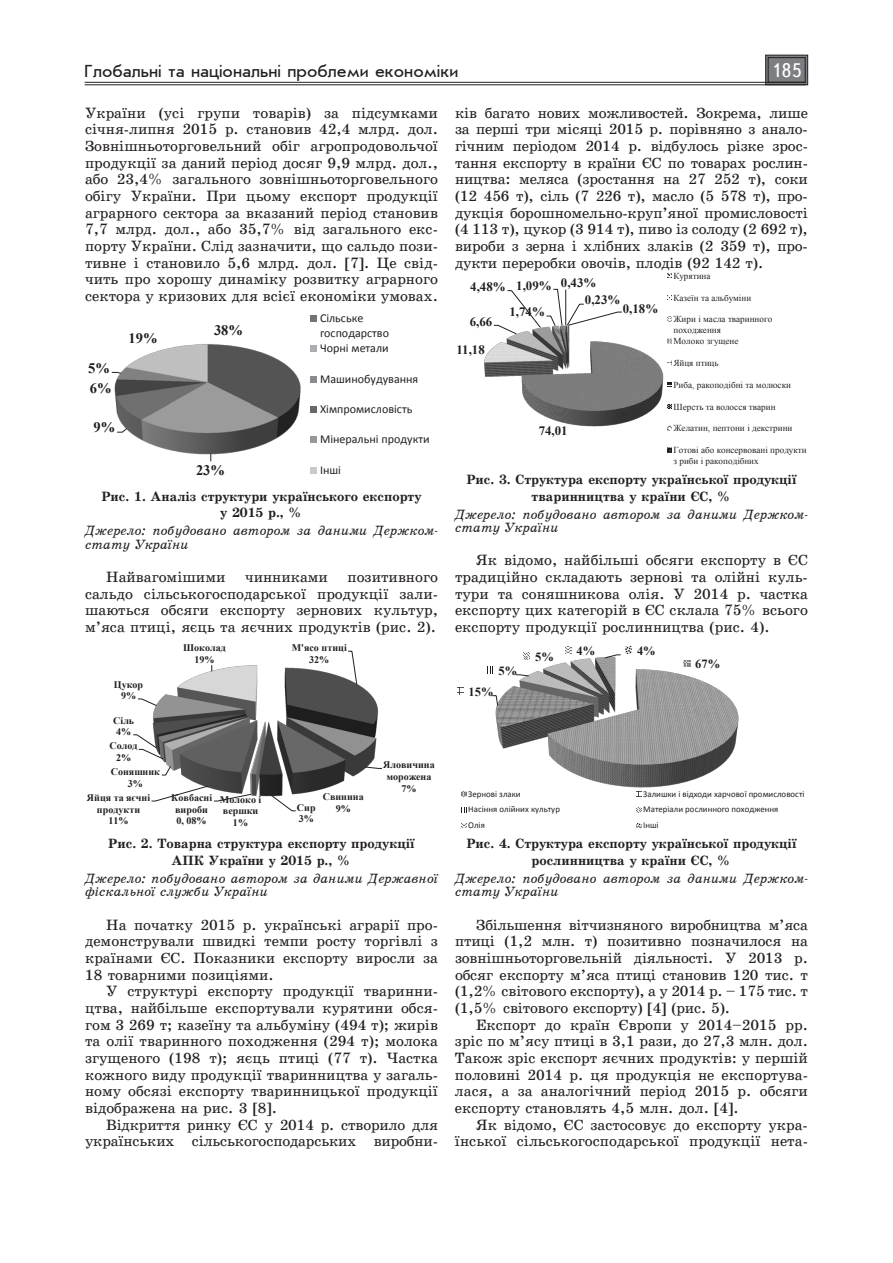
<style>
.page{position:relative;width:893px;height:1263px;background:#fff}
.page>*{position:absolute;margin:0;border:0;box-sizing:border-box;transform-origin:0 0}
.t1{font:19.5px "Ukrainian Text";color:#fff}
.t2{font:18px "Ukrainian Journal Sans";color:#231f20}
.t3{font:15px/16.6px "Ukrainian School";color:#231f20;text-align:justify}
.t4{font:700 14.55px "Times New Roman";color:#231f20}
.t5{font:700 13.5px/16.6px "Ukrainian School";color:#231f20;text-align:center}
.t6{font:italic 13.5px/13.5px "Ukrainian School";color:#231f20}
.t7{font:700 12.9px/15.8px "Times New Roman";letter-spacing:.005em;color:#231f20}
.t8{font:700 12.45px "Times New Roman";color:#231f20}
.t9{font:12px/15.1px "Calibri";color:#231f20}
.t10{font:700 10.05px/11.6px "Times New Roman";color:#231f20;text-align:center}
.t11{font:9.15px/10.9px "Times New Roman";letter-spacing:-.005em;color:#231f20}
.t12{font:8.85px "Calibri";color:#231f20}
</style>
<div class="page">
<svg style="left:765px;top:55px;width:43px;height:30px"></svg>
<div style="left:768px;top:57px;width:37px;height:26px;border:1px solid #231f20"></div>
<hr style="left:85px;top:82px;width:721px;height:1px;background:#231f20">
<hr style="left:85px;top:85px;width:721px;height:1px;background:#231f20">
<svg style="left:111px;top:315px;width:206px;height:159px"></svg>
<svg style="left:133px;top:650px;width:250px;height:162px"></svg>
<svg style="left:484px;top:273px;width:188px;height:180px"></svg>
<svg style="left:457px;top:646px;width:282px;height:182px"></svg>
<p class="t2" style="left:85px;top:62px;width:375px">Глобальні та національні проблеми економіки</p>
<h1 class="t1" style="left:771px;top:60px;width:32px">185</h1>
<p class="t3" style="left:85px;top:104px;width:354px">України (усі групи товарів) за підсумками січня-липня 2015 р. становив 42,4 млрд. дол.<br>Зовнішньоторговельний обіг агропродовольчої продукції за даний період досяг 9,9 млрд. дол., або 23,4% загального зовнішньоторговельного обігу України. При цьому експорт продукції аграрного сектора за вказаний період становив 7,7 млрд. дол., або 35,7% від загального екс&shy;порту України. Слід зазначити, що сальдо пози&shy;тивне і становило 5,6 млрд. дол. [7]. Це свід&shy;чить про хорошу динаміку розвитку аграрного сектора у кризових для всієї економіки умовах.</p>
<p class="t4" style="left:214px;top:320px;width:31px">38%</p>
<p class="t3" style="left:455px;top:104px;width:354px">ків багато нових можливостей. Зокрема, лише за перші три місяці 2015 р. порівняно з анало&shy;гічним періодом 2014 р. відбулось різке зрос&shy;тання експорту в країни ЄС по товарах рослин&shy;ництва: меляса (зростання на 27 252 т), соки (12 456 т), сіль (7 226 т), масло (5 578 т), про&shy;дукція борошномельно-круп’яної промисловості (4 113 т), цукор (3 914 т), пиво із солоду (2 692 т), вироби з зерна і хлібних злаків (2 359 т), про&shy;дукти переробки овочів, плодів (92 142 т).</p>
<p class="t11" style="left:673px;top:270px;width:38px">Курятина</p>
<p class="t11" style="left:673px;top:292px;width:79px">Казеїн та альбуміни</p>
<p class="t11" style="left:673px;top:314px;width:100px">Жири і масла тваринного походження<br>Молоко згущене</p>
<p class="t11" style="left:673px;top:357px;width:47px">Яйця птиць</p>
<p class="t11" style="left:673px;top:379px;width:119px">Риба, ракоподібні та молюски</p>
<p class="t11" style="left:673px;top:401px;width:104px">Шерсть та волосся тварин</p>
<p class="t11" style="left:673px;top:423px;width:120px">Желатин, пептони і декстрини</p>
<p class="t11" style="left:673px;top:445px;width:135px;line-height:10.5px">Готові або консервовані продукти з риби і ракоподібних</p>
<p class="t5" style="left:466px;top:471px;width:332px">Рис. 3. Структура експорту української продукції тваринництва у країни ЄС, %</p>
<p class="t6" style="left:455px;top:507px;width:354px">Джерело: побудовано автором за даними Держком&shy;стату України</p>
<p class="t3" style="left:455px;top:552px;width:354px;text-indent:21px">Як відомо, найбільші обсяги експорту в ЄС традиційно складають зернові та олійні куль&shy;тури та соняшникова олія. У 2014 р. частка експорту цих категорій в ЄС склала 75% всього експорту продукції рослинництва (рис. 4).</p>
<p class="t8" style="left:695px;top:655px;width:27px">67%</p>
<p class="t8" style="left:469px;top:683px;width:27px">15%</p>
<p class="t7" style="left:585px;top:276px;width:37px;text-indent:-69px">1,09% 0,43%<br>0,23%</p>
<p class="t7" style="left:470px;top:279px;width:37px">4,48%</p>
<p class="t7" style="left:623px;top:300px;width:37px">0,18%</p>
<p class="t7" style="left:509px;top:303px;width:37px">1,74%</p>
<p class="t9" style="left:320px;top:310px;width:70px">Сільське господарство<br>Чорні метали</p>
<p class="t9" style="left:320px;top:371px;width:100px">Машинобудування</p>
<p class="t9" style="left:320px;top:401px;width:94px">Хімпромисловість</p>
<p class="t9" style="left:320px;top:432px;width:111px">Мінеральні продукти</p>
<p class="t9" style="left:320px;top:462px;width:22px">Інші</p>
<p class="t5" style="left:101px;top:488px;width:322px">Рис. 1. Аналіз структури українського експорту у 2015 р., %</p>
<p class="t6" style="left:85px;top:524px;width:354px">Джерело: побудовано автором за даними Держком&shy;стату України</p>
<p class="t3" style="left:106px;top:569px;width:121px">Найвагомішими</p>
<p class="t3" style="left:245px;top:569px;width:84px">чинниками</p>
<p class="t7" style="left:470px;top:313px;width:24px">6,66</p>
<p class="t4" style="left:129px;top:328px;width:31px">19%</p>
<p class="t7" style="left:456px;top:341px;width:30px">11,18</p>
<p class="t4" style="left:88px;top:358px;width:23px">5%</p>
<p class="t4" style="left:90px;top:378px;width:23px">6%</p>
<p class="t4" style="left:93px;top:417px;width:23px">9%</p>
<p class="t7" style="left:539px;top:422px;width:31px">74,01</p>
<p class="t4" style="left:196px;top:460px;width:31px">23%</p>
<p class="t3" style="left:85px;top:569px;width:354px;text-indent:263px">позитивного сальдо сільськогосподарської продукції зали&shy;шаються обсяги експорту зернових культур, м’яса птиці, яєць та яєчних продуктів (рис. 2).</p>
<p class="t10" style="left:292px;top:642px;width:57px">М'ясо птиці<br>32%</p>
<p class="t10" style="left:183px;top:642px;width:44px">Шоколад<br>19%</p>
<p class="t8" style="left:576px;top:642px;width:20px">4%</p>
<p class="t8" style="left:637px;top:642px;width:20px">4%</p>
<p class="t8" style="left:535px;top:648px;width:20px">5%</p>
<p class="t8" style="left:498px;top:662px;width:20px">5%</p>
<p class="t10" style="left:114px;top:678px;width:31px">Цукор<br>9%</p>
<p class="t10" style="left:113px;top:714px;width:23px;text-align:left">Сіль<br>4%</p>
<p class="t10" style="left:110px;top:740px;width:30px">Солод<br>2%</p>
<p class="t10" style="left:111px;top:766px;width:51px">Соняшник<br>3%</p>
<p class="t10" style="left:87px;top:791px;width:65px">Яйця та яєчні продукти<br>11%</p>
<p class="t10" style="left:171px;top:791px;width:42px">Ковбасні вироби<br>0, 08%</p>
<p class="t10" style="left:220px;top:793px;width:43px">Молоко і вершки<br>1%</p>
<p class="t10" style="left:323px;top:791px;width:43px">Свинина</p>
<p class="t10" style="left:297px;top:801px;width:20px">Сир</p>
<p class="t10" style="left:336px;top:802px;width:17px">9%</p>
<p class="t10" style="left:299px;top:813px;width:17px">3%</p>
<p class="t10" style="left:383px;top:759px;width:53px">Яловичина морожена<br>7%</p>
<p class="t5" style="left:108px;top:836px;width:308px">Рис. 2. Товарна структура експорту продукції<br>АПК України у 2015 р., %</p>
<p class="t6" style="left:85px;top:872px;width:354px">Джерело: побудовано автором за даними Державної фіскальної служби України</p>
<p class="t3" style="left:85px;top:916px;width:354px;text-indent:21px">На початку 2015 р. українські аграрії про&shy;демонстрували швидкі темпи росту торгівлі з країнами ЄС. Показники експорту виросли за 18 товарними позиціями.</p>
<p class="t3" style="left:85px;top:983px;width:354px;text-indent:21px">У структурі експорту продукції тваринни&shy;цтва, найбільше експортували курятини обся&shy;гом 3 269 т; казеїну та альбуміну (494 т); жирів та олії тваринного походження (294 т); молока згущеного (198 т); яєць птиці (77 т). Частка кожного виду продукції тваринництва у загаль&shy;ному обсязі експорту тваринницької продукції відображена на рис. 3 [8].</p>
<p class="t3" style="left:85px;top:1116px;width:354px;text-align:right">Відкриття ринку ЄС у 2014 р. створило для українських сільськогосподарських виробни-</p>
<p class="t12" style="left:468px;top:788px;width:54px">Зернові злаки</p>
<p class="t12" style="left:643px;top:788px;width:163px">Залишки і відходи харчової промисловості</p>
<p class="t12" style="left:468px;top:804px;width:93px">Насіння олійних культур</p>
<p class="t12" style="left:643px;top:804px;width:137px">Матеріали рослинного походження</p>
<p class="t12" style="left:468px;top:819px;width:18px">Олія</p>
<p class="t12" style="left:643px;top:819px;width:17px">Інші</p>
<p class="t5" style="left:466px;top:836px;width:332px">Рис. 4. Структура експорту української продукції рослинництва у країни ЄС, %</p>
<p class="t6" style="left:455px;top:872px;width:354px">Джерело: побудовано автором за даними Держком&shy;стату України</p>
<p class="t3" style="left:455px;top:916px;width:354px;text-indent:21px">Збільшення вітчизняного виробництва м’яса птиці (1,2 млн. т) позитивно позначилося на зовнішньоторговельній діяльності. У 2013 р. обсяг експорту м’яса птиці становив 120 тис. т (1,2% світового експорту), а у 2014 р. – 175 тис. т (1,5% світового експорту) [4] (рис. 5).</p>
<p class="t3" style="left:455px;top:1016px;width:354px;text-indent:21px">Експорт до країн Європи у 2014–2015 рр. зріс по м’ясу птиці в 3,1 рази, до 27,3 млн. дол.<br>Також зріс експорт яєчних продуктів: у першій половині 2014 р. ця продукція не експортува&shy;лася, а за аналогічний період 2015 р. обсяги експорту становлять 4,5 млн. дол. [4].</p>
<p class="t3" style="left:455px;top:1116px;width:354px;text-align:right">Як відомо, ЄС застосовує до експорту укра&shy;їнської сільськогосподарської продукції нета-</p>
</div>
